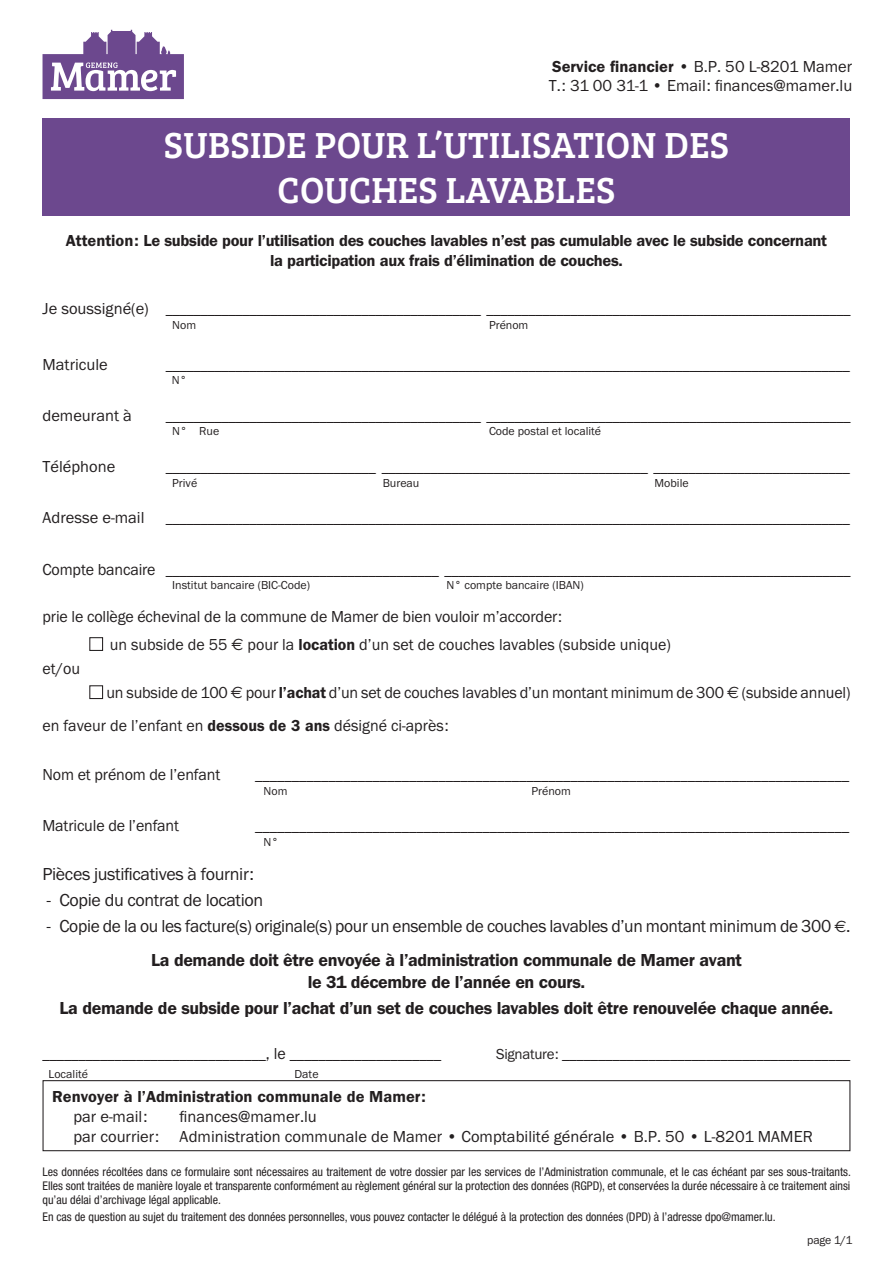
<style>
.page{position:relative;width:893px;height:1263px;background:#fff}
.page>*{position:absolute;margin:0;border:0;box-sizing:border-box;transform-origin:0 0}
.t1{font:37.5px/45px "Bree Serif";letter-spacing:.01em;color:#fff;text-align:center}
.t2{font:700 18px/21.6px "Itc Franklin";letter-spacing:-.02em;color:#231f20;text-align:center}
.t3{font:18px "Itc Franklin";letter-spacing:-.02em;color:#231f20}
.t4{font:16.5px "Itc Franklin";color:#231f20}
.t5{font:700 16.5px/19.8px "Itc Franklin";letter-spacing:-.02em;color:#231f20;text-align:center}
.t6{font:700 16.5px "Itc Franklin";color:#231f20}
.t7{font:15px "Itc Franklin";letter-spacing:-.02em;color:#231f20}
.t8{font:condensed 12px/14.2px "Helvetica Neue LT Pro";color:#231f20;text-align:justify}
.t9{font:12px "Itc Franklin";color:#231f20}
.s1{font-weight:400}
.s2{font-size:16.5px}
.s3{font-family:"Euro Sans"}
.s4{font-weight:700}
.s5{font-family:"Euro Sans";font-size:16.5px}
</style>
<div class="page">
<svg style="left:43px;top:30px;width:141px;height:69px"></svg>
<div style="left:43px;top:118px;width:807px;height:98px;background:#6c488e"></div>
<div style="left:89px;top:637px;width:14px;height:14px;border:1px solid #231f20"></div>
<div style="left:89px;top:685px;width:14px;height:14px;border:1px solid #231f20"></div>
<div style="left:43px;top:1080px;width:807px;height:71px;border:1px solid #231f20"></div>
<p class="t6" style="left:552px;top:57px;width:302px">Service financier • <span class="s1">B.P. 50 L-8201 Mamer</span></p>
<p class="t4" style="left:549px;top:77px;width:305px">T.: 31 00 31-1 • Email: finances@mamer.lu</p>
<p class="t1" style="left:164px;top:121px;width:567px">SUBSIDE POUR L’UTILISATION DES<br>COUCHES LAVABLES</p>
<p class="t5" style="left:66px;top:231px;width:763px">Attention: Le subside pour l’utilisation des couches lavables n’est pas cumulable avec le subside concernant la participation aux frais d’élimination de couches.</p>
<p class="t7" style="left:43px;top:301px;width:809px"><span class="s2">Je soussigné(e)</span> _____________________________________________ ____________________________________________________</p>
<p class="t9" style="left:172px;top:318px;width:25px">Nom</p>
<p class="t9" style="left:489px;top:318px;width:41px">Prénom</p>
<p class="t4" style="left:43px;top:355px;width:67px">Matricule</p>
<p class="t7" style="left:166px;top:356px;width:686px">__________________________________________________________________________________________________</p>
<p class="t9" style="left:172px;top:373px;width:16px">N°</p>
<p class="t4" style="left:43px;top:406px;width:91px">demeurant à</p>
<p class="t7" style="left:166px;top:408px;width:686px">_____________________________________________ ____________________________________________________</p>
<p class="t9" style="left:172px;top:425px;width:49px">N° Rue</p>
<p class="t9" style="left:489px;top:425px;width:114px">Code postal et localité</p>
<p class="t4" style="left:43px;top:458px;width:74px">Téléphone</p>
<p class="t7" style="left:166px;top:459px;width:686px">______________________________ ______________________________________ ____________________________</p>
<p class="t9" style="left:172px;top:476px;width:27px">Privé</p>
<p class="t9" style="left:383px;top:476px;width:38px">Bureau</p>
<p class="t9" style="left:655px;top:476px;width:36px">Mobile</p>
<p class="t4" style="left:43px;top:509px;width:103px">Adresse e-mail</p>
<p class="t7" style="left:166px;top:510px;width:686px">__________________________________________________________________________________________________</p>
<p class="t7" style="left:43px;top:561px;width:809px"><span class="s2">Compte bancaire</span> _______________________________________ __________________________________________________________</p>
<p class="t9" style="left:172px;top:578px;width:139px">Institut bancaire (BIC-Code)</p>
<p class="t9" style="left:446px;top:578px;width:139px">N° compte bancaire (IBAN)</p>
<p class="t4" style="left:43px;top:607px;width:521px">prie le collège échevinal de la commune de Mamer de bien vouloir m’accorder:</p>
<p class="t4" style="left:110px;top:635px;width:562px">un subside de 55 <span class="s3">€</span> pour la <span class="s4">location</span> d’un set de couches lavables (subside unique)</p>
<p class="t4" style="left:43px;top:659px;width:39px">et/ou</p>
<p class="t4" style="left:106px;top:683px;width:746px">un subside de 100 <span class="s3">€</span> pour <span class="s4">l’achat</span> d’un set de couches lavables d’un montant minimum de 300 <span class="s3">€</span> (subside annuel)</p>
<p class="t4" style="left:43px;top:716px;width:408px">en faveur de l’enfant en <span class="s4">dessous de 3 ans</span> désigné ci-après:</p>
<p class="t4" style="left:43px;top:765px;width:179px">Nom et prénom de l’enfant</p>
<p class="t7" style="left:255px;top:767px;width:596px">_________________________________________________________________________________</p>
<p class="t9" style="left:264px;top:784px;width:25px">Nom</p>
<p class="t9" style="left:532px;top:784px;width:41px">Prénom</p>
<p class="t4" style="left:43px;top:817px;width:138px">Matricule de l’enfant</p>
<p class="t7" style="left:255px;top:818px;width:596px">_________________________________________________________________________________</p>
<p class="t9" style="left:264px;top:835px;width:16px">N°</p>
<p class="t3" style="left:43px;top:864px;width:213px">Pièces justificatives à fournir:</p>
<p class="t3" style="left:47px;top:890px;width:218px">- Copie du contrat de location</p>
<p class="t3" style="left:47px;top:916px;width:805px">- Copie de la ou les facture(s) originale(s) pour un ensemble de couches lavables d’un montant minimum de 300 <span class="s5">€</span>.</p>
<p class="t2" style="left:151px;top:949px;width:592px">La demande doit être envoyée à l’administration communale de Mamer avant le 31 décembre de l’année en cours.</p>
<p class="t2" style="left:60px;top:997px;width:775px">La demande de subside pour l’achat d’un set de couches lavables doit être renouvelée chaque année.</p>
<p class="t7" style="left:43px;top:1046px;width:400px">_______________________________<span class="s2">, le</span> _____________________</p>
<p class="t7" style="left:496px;top:1046px;width:356px">Signature: ________________________________________</p>
<p class="t9" style="left:49px;top:1067px;width:41px">Localité</p>
<p class="t9" style="left:295px;top:1067px;width:26px">Date</p>
<p class="t6" style="left:52px;top:1087px;width:375px">Renvoyer à l’Administration communale de Mamer:</p>
<p class="t4" style="left:73px;top:1107px;width:76px">par e-mail:</p>
<p class="t4" style="left:180px;top:1107px;width:139px">finances@mamer.lu</p>
<p class="t4" style="left:73px;top:1127px;width:741px">par courrier: Administration communale de Mamer • Comptabilité générale • B.P. 50 • L-8201 MAMER</p>
<p class="t8" style="left:43px;top:1164px;width:810px">Les données récoltées dans ce formulaire sont nécessaires au traitement de votre dossier par les services de l’Administration communale, et le cas échéant par ses sous-traitants.<br>Elles sont traitées de manière loyale et transparente conformément au règlement général sur la protection des données (RGPD), et conservées la durée nécessaire à ce traitement ainsi qu’au délai d’archivage légal applicable.</p>
<p class="t8" style="left:43px;top:1209px;width:735px">En cas de question au sujet du traitement des données personnelles, vous pouvez contacter le délégué à la protection des données (DPD) à l’adresse dpo@mamer.lu.</p>
<p class="t9" style="left:807px;top:1233px;width:47px">page 1/1</p>
</div>
